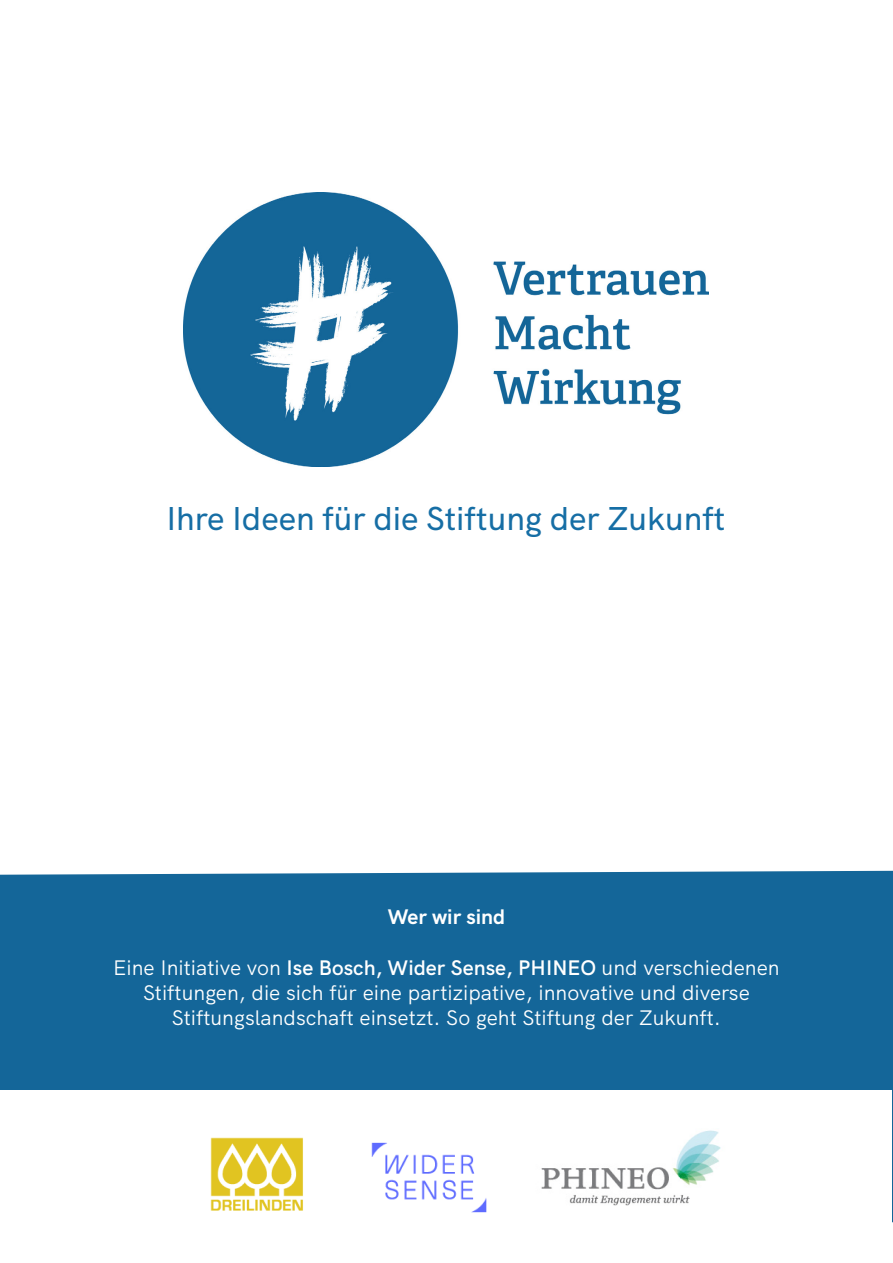
<style>
.page{position:relative;width:893px;height:1263px;background:#fff}
.page>*{position:absolute;margin:0;border:0;box-sizing:border-box;transform-origin:0 0}
.t1{font:500 33px "HK Grotesk";color:#166ea5}
.t2{font:21px/25.2px "HK Grotesk";color:#fff;text-align:center}
.t3{font:700 21px "HK Grotesk";color:#fff}
.s1{font-weight:600}
</style>
<div class="page">
<div style="left:0;top:871px;width:893px;height:352px;background:#146699"></div>
<img style="left:184px;top:192px;width:524px;height:274px">
<div style="left:0;top:1091px;width:892px;height:172px;background:#fff"></div>
<img style="left:371px;top:1142px;width:116px;height:71px">
<img style="left:210px;top:1137px;width:93px;height:74px">
<img style="left:541px;top:1130px;width:180px;height:76px">
<p class="t1" style="left:166px;top:493px;width:560px">Ihre Ideen für die Stiftung der Zukunft</p>
<p class="t3" style="left:388px;top:901px;width:119px">Wer wir sind</p>
<p class="t2" style="left:113px;top:953px;width:668px">Eine Initiative von <span class="s1">Ise Bosch, Wider Sense, PHINEO</span> und verschiedenen<br>Stiftungen, die sich für eine partizipative, innovative und diverse<br>Stiftungslandschaft einsetzt. So geht Stiftung der Zukunft.</p>
</div>
